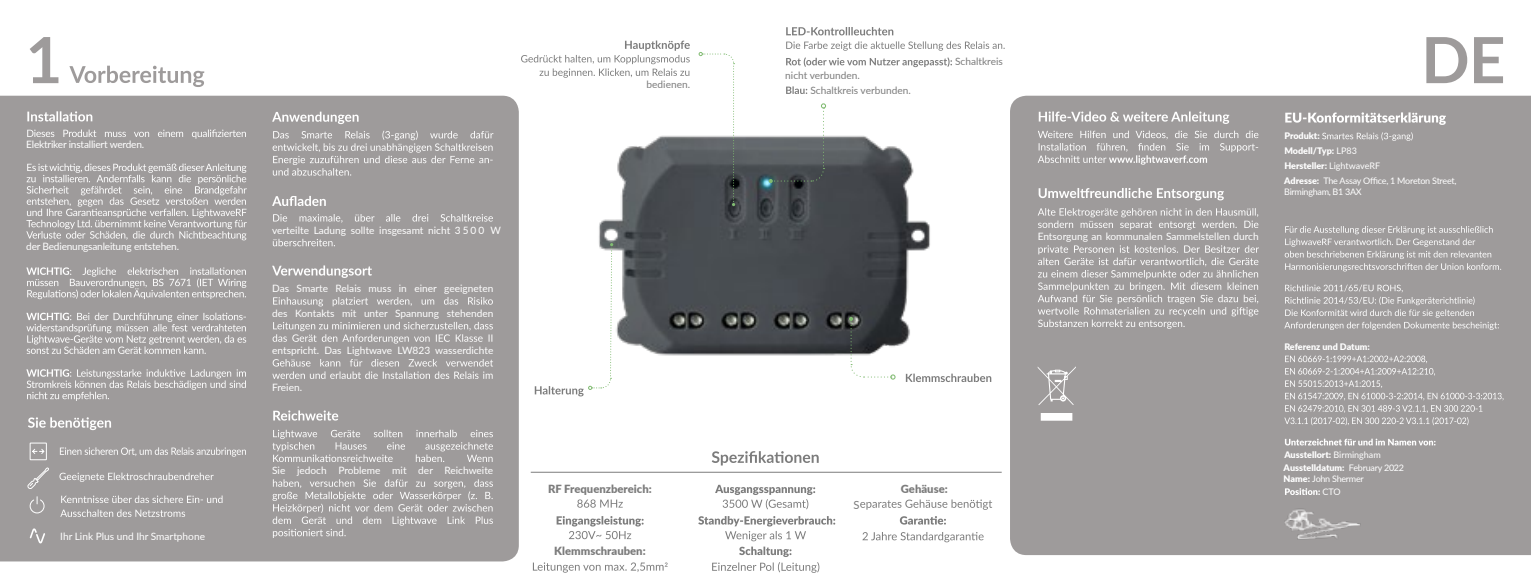
<style>
.page{position:relative;width:1531px;height:587px;background:#fff}
.page>*{position:absolute;margin:0;border:0;box-sizing:border-box;transform-origin:0 0}
.t1{font:700 63.68px "Lato";color:#9e9b9b}
.t2{font:900 11.25px "Lato";color:#7c7c7c}
.t3{font:11.25px "Lato";color:#7c7c7c}
.t4{font:10.12px "Lato";color:#fff}
.t5{font:10.12px "Lato";letter-spacing:-.02em;color:#fff}
.t6{font:10.12px/15.1px "Lato";color:#7c7c7c}
.t7{font:9px/11.2px "Lato";letter-spacing:-.03em;color:#fff}
.t8{font:900 9px/14.8px "Lato";color:#fff}
.s1{font-weight:400}
.s2{font-weight:900}
</style>
<div class="page">
<div style="left:1010px;top:96px;width:521px;height:459px;background:#9e9b9b"></div>
<div style="left:0;top:96px;width:519px;height:465px;background:#9e9b9b"></div>
<img style="left:599px;top:135px;width:331px;height:221px">
<svg style="left:272px;top:112px;width:87px;height:12px"></svg>
<svg style="left:273px;top:131px;width:220px;height:45px;background:#aba9a9"></svg>
<svg style="left:272px;top:196px;width:54px;height:10px"></svg>
<svg style="left:273px;top:214px;width:220px;height:9px;background:#afacac"></svg>
<svg style="left:273px;top:239px;width:62px;height:7px"></svg>
<svg style="left:272px;top:265px;width:100px;height:13px"></svg>
<svg style="left:273px;top:297px;width:220px;height:9px;background:#b0aeae"></svg>
<svg style="left:273px;top:322px;width:220px;height:21px;background:#afacac"></svg>
<svg style="left:272px;top:359px;width:221px;height:20px;background:#afacac"></svg>
<svg style="left:273px;top:410px;width:65px;height:10px"></svg>
<svg style="left:272px;top:430px;width:221px;height:32px;background:#aca9a9"></svg>
<svg style="left:272px;top:479px;width:221px;height:59px;background:#aaa7a7"></svg>
<svg style="left:1039px;top:111px;width:190px;height:13px"></svg>
<svg style="left:1038px;top:131px;width:220px;height:34px;background:#acaaaa"></svg>
<svg style="left:1038px;top:188px;width:186px;height:12px"></svg>
<svg style="left:1038px;top:208px;width:220px;height:22px;background:#aeacac"></svg>
<svg style="left:1038px;top:245px;width:221px;height:84px;background:#aca9a9"></svg>
<svg style="left:27px;top:111px;width:65px;height:10px"></svg>
<svg style="left:27px;top:129px;width:219px;height:10px;background:#afacac"></svg>
<svg style="left:26px;top:163px;width:221px;height:77px;background:#afacac"></svg>
<svg style="left:26px;top:267px;width:220px;height:32px;background:#b0adad"></svg>
<svg style="left:26px;top:313px;width:220px;height:41px;background:#b0aeae"></svg>
<svg style="left:26px;top:369px;width:220px;height:32px;background:#adaaaa"></svg>
<svg style="left:69px;top:66px;width:135px;height:21px"></svg>
<svg style="left:59px;top:472px;width:155px;height:10px;background:#b2afaf"></svg>
<svg style="left:27px;top:466px;width:22px;height:24px"></svg>
<svg style="left:61px;top:495px;width:162px;height:8px"></svg>
<svg style="left:60px;top:509px;width:125px;height:8px"></svg>
<svg style="left:29px;top:496px;width:16px;height:18px"></svg>
<svg style="left:28px;top:417px;width:83px;height:13px"></svg>
<svg style="left:30px;top:528px;width:15px;height:15px"></svg>
<svg style="left:60px;top:447px;width:186px;height:10px;background:#b1afaf"></svg>
<div style="left:30px;top:443px;width:17px;height:17px;border:1px solid #fff"></div>
<svg style="left:32px;top:448px;width:13px;height:6px"></svg>
<svg style="left:577px;top:499px;width:46px;height:8px"></svg>
<svg style="left:557px;top:516px;width:86px;height:23px"></svg>
<svg style="left:533px;top:562px;width:134px;height:10px"></svg>
<svg style="left:860px;top:499px;width:132px;height:11px"></svg>
<svg style="left:900px;top:516px;width:46px;height:8px"></svg>
<svg style="left:862px;top:532px;width:121px;height:10px"></svg>
<svg style="left:698px;top:516px;width:137px;height:57px"></svg>
<svg style="left:1285px;top:112px;width:161px;height:13px"></svg>
<svg style="left:1322px;top:132px;width:91px;height:9px"></svg>
<svg style="left:1284px;top:226px;width:217px;height:45px;background:#aca9a9"></svg>
<svg style="left:1284px;top:284px;width:215px;height:46px;background:#aaa8a8"></svg>
<svg style="left:1284px;top:355px;width:219px;height:70px;background:#a9a6a6"></svg>
<svg style="left:1285px;top:438px;width:150px;height:7px"></svg>
<svg style="left:1285px;top:488px;width:35px;height:7px"></svg>
<svg style="left:1037px;top:366px;width:39px;height:55px"></svg>
<hr style="left:531px;top:472px;width:471px;height:1px;background:#7c7c7c">
<svg style="left:712px;top:451px;width:107px;height:14px"></svg>
<svg style="left:769px;top:103px;width:57px;height:80px"></svg>
<svg style="left:849px;top:317px;width:46px;height:62px"></svg>
<svg style="left:699px;top:52px;width:36px;height:154px"></svg>
<svg style="left:906px;top:373px;width:85px;height:9px"></svg>
<svg style="left:521px;top:41px;width:169px;height:37px"></svg>
<svg style="left:786px;top:27px;width:107px;height:8px"></svg>
<svg style="left:786px;top:41px;width:219px;height:10px"></svg>
<svg style="left:786px;top:57px;width:166px;height:10px"></svg>
<svg style="left:786px;top:86px;width:21px;height:8px"></svg>
<svg style="left:535px;top:243px;width:78px;height:153px"></svg>
<svg style="left:715px;top:485px;width:100px;height:24px"></svg>
<img style="left:1280px;top:502px;width:90px;height:44px">
<h1 class="t1" style="left:26px;top:13px;width:38px">1</h1>
<p class="t5" style="left:26px;top:137px;width:119px">Elektriker installiert werden.</p>
<p class="t5" style="left:26px;top:239px;width:154px">der Bedienungsanleitung entstehen.</p>
<p class="t4" style="left:60px;top:529px;width:146px">Ihr Link Plus und Ihr Smartphone</p>
<p class="t6" style="left:647px;top:76px;width:45px">bedienen.</p>
<p class="t4" style="left:272px;top:223px;width:230px">verteilte Ladung sollte insgesamt nicht 3 5 0 0 W</p>
<p class="t4" style="left:272px;top:281px;width:223px">Das Smarte Relais muss in einer geeigneten</p>
<p class="t4" style="left:272px;top:306px;width:223px">des Kontakts mit unter Spannung stehenden</p>
<p class="t4" style="left:272px;top:343px;width:223px">entspricht. Das Lightwave LW823 wasserdichte</p>
<p class="t4" style="left:272px;top:380px;width:31px">Freien.</p>
<p class="t4" style="left:272px;top:463px;width:223px">Sie jedoch Probleme mit der Reichweite</p>
<p class="t2" style="left:548px;top:480px;width:105px">RF Frequenzbereich:</p>
<p class="t2" style="left:554px;top:542px;width:93px">Klemmschrauben:</p>
<p class="t6" style="left:810px;top:67px;width:102px;text-indent:-25px">nicht verbunden.<br>Schaltkreis verbunden.</p>
<p class="t6" style="left:955px;top:54px;width:49px">Schaltkreis</p>
<p class="t4" style="left:1037px;top:229px;width:223px">Entsorgung an kommunalen Sammelstellen durch</p>
<p class="t8" style="left:1284px;top:128px;width:97px">Produkt:<br>Modell/Typ: <span class="s1">LP83<br></span>Hersteller: <span class="s1">LightwaveRF</span></p>
<h1 class="t1" style="left:1421px;top:13px;width:86px">DE</h1>
<p class="t7" style="left:1284px;top:175px;width:174px"><span class="s2">Adresse:</span> The Assay Office, 1 Moreton Street,<br>Birmingham, B1 3AX</p>
<p class="t8" style="left:1284px;top:339px;width:87px">Referenz und Datum:</p>
<p class="t3" style="left:853px;top:496px;width:8px">S</p>
<p class="t2" style="left:901px;top:480px;width:48px">Gehäuse:</p>
<p class="t8" style="left:1284px;top:447px;width:98px">Ausstellort: <span class="s1">Birmingham</span></p>
<p class="t7" style="left:1322px;top:485px;width:20px">CTO</p>
<p class="t7" style="left:1283px;top:462px;width:122px"><span class="s2">Ausstelldatum:</span> February 2022<br><span class="s2">Name:</span> John Shermer</p>
</div>
